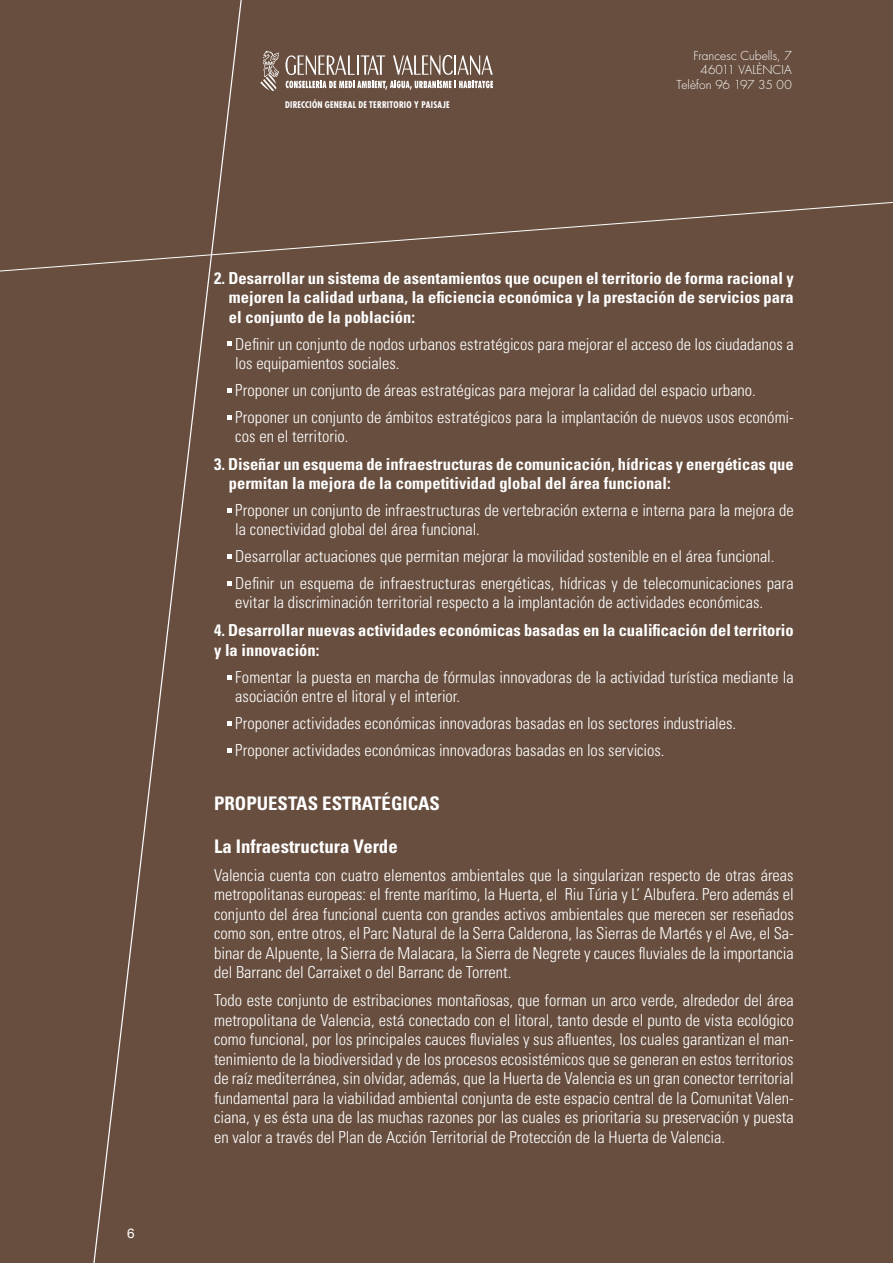
<style>
.page{position:relative;width:893px;height:1263px;background:#674e3f}
.page>*{position:absolute;margin:0;border:0;box-sizing:border-box;transform-origin:0 0}
._02_INTRO_TITULO{font:700 condensed 18.75px "Univers";color:#fff}
._02_Areas_Subtitulo{font:700 condensed 18.75px "Univers";color:#fff}
._02_Areas_TXT{font:300 condensed 16.5px/19.5px "Univers";color:#fff;text-align:justify}
._02_Areas_TXT_3_tabu{font:300 condensed 16.5px/18.8px "Univers";color:#fff}
._02_Areas_TXT_2_sang{font:700 condensed 16.5px/19.4px "Univers";color:#fff;text-align:justify}
._02_Areas_TXT-2{font:700 condensed 16.5px/19.5px "Univers";color:#fff}
.t1{font:13.5px "Helvetica Neue";color:#fff}
.t2{font:300 12px/14.4px "Futura";letter-spacing:.005em;color:#fff;text-align:right}
.t3{font:700 condensed 9px "Futura";letter-spacing:.025em;color:#fff}
</style>
<div class="page">
<svg style="left:93px;top:0;width:149px;height:1263px"></svg>
<svg style="left:0;top:202px;width:892px;height:71px"></svg>
<svg style="left:260px;top:51px;width:19px;height:40px"></svg>
<svg style="left:285px;top:55px;width:208px;height:35px"></svg>
<svg style="left:227px;top:342px;width:4px;height:4px"></svg>
<svg style="left:227px;top:415px;width:4px;height:5px"></svg>
<svg style="left:227px;top:388px;width:4px;height:4px"></svg>
<svg style="left:227px;top:508px;width:4px;height:4px"></svg>
<svg style="left:227px;top:554px;width:4px;height:5px"></svg>
<svg style="left:227px;top:582px;width:4px;height:4px"></svg>
<svg style="left:227px;top:675px;width:4px;height:4px"></svg>
<svg style="left:227px;top:721px;width:4px;height:5px"></svg>
<svg style="left:227px;top:749px;width:4px;height:4px"></svg>
<p class="t1" style="left:127px;top:1225px;width:9px">6</p>
<p class="t3" style="left:285px;top:99px;width:166px">DIRECCIÓN GENERAL DE TERRITORIO Y PAISAJE</p>
<p class="t2" style="left:677px;top:49px;width:117px">Francesc Cubells, 7<br>46011 Valènc ia<br>Telèfon 96 197 35 00</p>
<p class="_02_Areas_TXT_2_sang" style="left:229px;top:268px;width:566px;text-indent:-15px">2. Desarrollar un sistema de asentamientos que ocupen el territorio de forma racional y mejoren la calidad urbana, la eficiencia económica y la prestación de servicios para el conjunto de la población:</p>
<p class="_02_Areas_TXT_3_tabu" style="left:235px;top:335px;width:560px">Definir un conjunto de nodos urbanos estratégicos para mejorar el acceso de los ciudadanos a los equipamientos sociales.</p>
<p class="_02_Areas_TXT_3_tabu" style="left:235px;top:381px;width:522px">Proponer un conjunto de áreas estratégicas para mejorar la calidad del espacio urbano.</p>
<p class="_02_Areas_TXT_3_tabu" style="left:235px;top:408px;width:560px">Proponer un conjunto de ámbitos estratégicos para la implantación de nuevos usos económi&shy;cos en el territorio.</p>
<p class="_02_Areas_TXT_2_sang" style="left:229px;top:454px;width:566px;text-indent:-15px">3. Diseñar un esquema de infraestructuras de comunicación, hídricas y energéticas que permitan la mejora de la competitividad global del área funcional:</p>
<p class="_02_Areas_TXT_3_tabu" style="left:235px;top:501px;width:560px">Proponer un conjunto de infraestructuras de vertebración externa e interna para la mejora de la conectividad global del área funcional.</p>
<p class="_02_Areas_TXT_3_tabu" style="left:235px;top:547px;width:541px">Desarrollar actuaciones que permitan mejorar la movilidad sostenible en el área funcional.</p>
<p class="_02_Areas_TXT_3_tabu" style="left:235px;top:574px;width:560px">Definir un esquema de infraestructuras energéticas, hídricas y de telecomunicaciones para evitar la discriminación territorial respecto a la implantación de actividades económicas.</p>
<p class="_02_Areas_TXT-2" style="left:214px;top:620px;width:581px">4. Desarrollar nuevas actividades económicas basadas en la cualificación del territorio y la innovación:</p>
<p class="_02_Areas_TXT_3_tabu" style="left:235px;top:668px;width:560px">Fomentar la puesta en marcha de fórmulas innovadoras de la actividad turística mediante la asociación entre el litoral y el interior.</p>
<p class="_02_Areas_TXT_3_tabu" style="left:235px;top:714px;width:502px">Proponer actividades económicas innovadoras basadas en los sectores industriales.</p>
<p class="_02_Areas_TXT_3_tabu" style="left:235px;top:741px;width:431px">Proponer actividades económicas innovadoras basadas en los servicios.</p>
<p class="_02_INTRO_TITULO" style="left:214px;top:791px;width:227px">PROPUESTAS ESTRATÉGICAS</p>
<p class="_02_Areas_Subtitulo" style="left:214px;top:834px;width:185px">La Infraestructura Verde</p>
<p class="_02_Areas_TXT" style="left:214px;top:865px;width:581px">Valencia cuenta con cuatro elementos ambientales que la singularizan respecto de otras áreas metropolitanas europeas: el frente marítimo, la Huerta, el Riu Túria y L’ Albufera. Pero además el conjunto del área funcional cuenta con grandes activos ambientales que merecen ser reseñados como son, entre otros, el Parc Natural de la Serra Calderona, las Sierras de Martés y el Ave, el Sa&shy;binar de Alpuente, la Sierra de Malacara, la Sierra de Negrete y cauces fluviales de la importancia del Barranc del Carraixet o del Barranc de Torrent.</p>
<p class="_02_Areas_TXT" style="left:214px;top:990px;width:581px">Todo este conjunto de estribaciones montañosas, que forman un arco verde, alrededor del área metropolitana de Valencia, está conectado con el litoral, tanto desde el punto de vista ecológico como funcional, por los principales cauces fluviales y sus afluentes, los cuales garantizan el man&shy;tenimiento de la biodiversidad y de los procesos ecosistémicos que se generan en estos territorios de raíz mediterránea, sin olvidar, además, que la Huerta de Valencia es un gran conector territorial fundamental para la viabilidad ambiental conjunta de este espacio central de la Comunitat Valen&shy;ciana, y es ésta una de las muchas razones por las cuales es prioritaria su preservación y puesta en valor a través del Plan de Acción Territorial de Protección de la Huerta de Valencia.</p>
</div>
